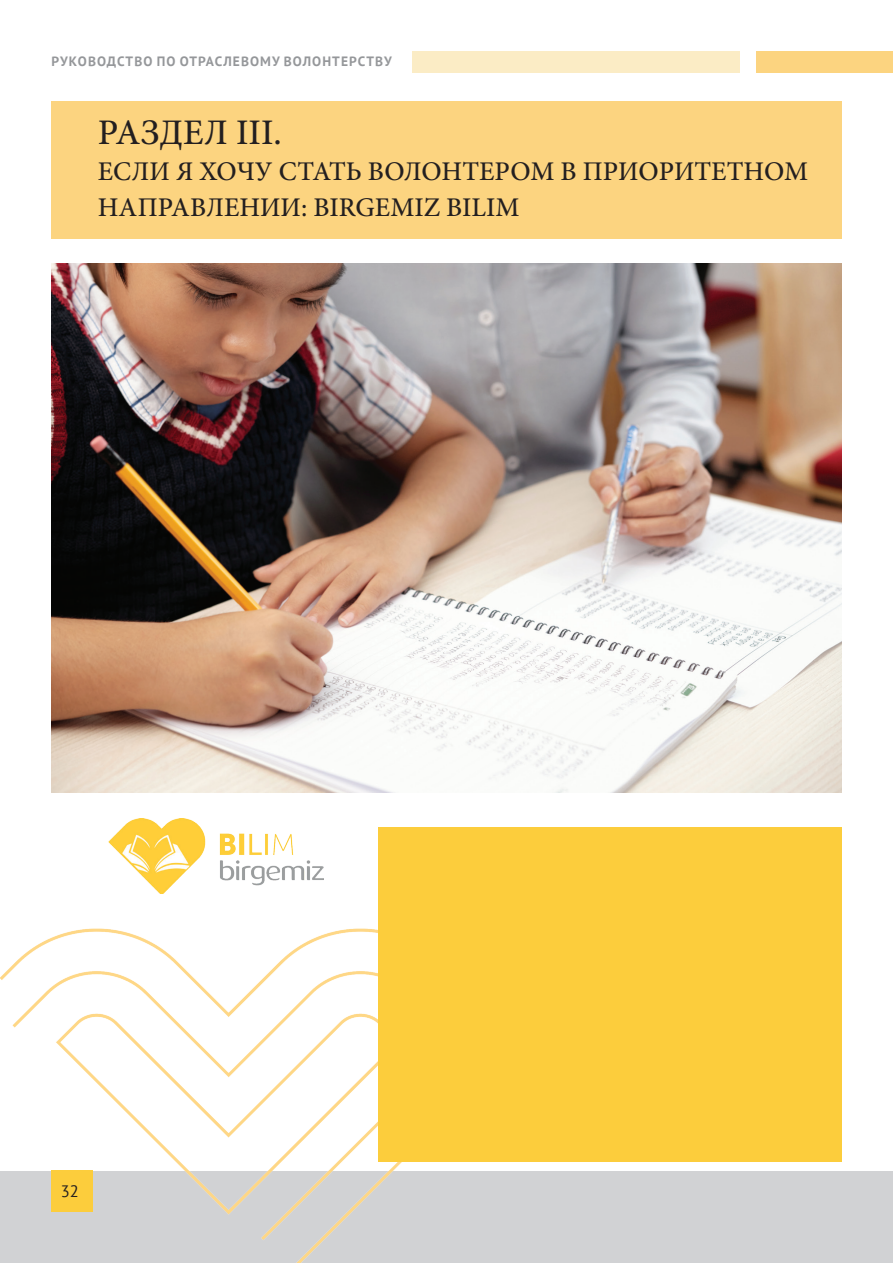
<style>
.page{position:relative;width:893px;height:1263px;background:#fff}
.page>*{position:absolute;margin:0;border:0;box-sizing:border-box;transform-origin:0 0}
.t1{font:500 36px "Minion Pro";color:#231f20}
.t2{font:500 27px "Minion Pro";color:#231f20}
.t3{font:16.5px "PT Sans";color:#231f20}
.t4{font:700 13.5px "PT Sans";letter-spacing:.08em;color:#95979a}
</style>
<div class="page">
<div style="left:1px;top:1171px;width:892px;height:91px;background:#d1d2d4"></div>
<img style="left:0;top:928px;width:402px;height:334px">
<div style="left:413px;top:51px;width:327px;height:21px;background:#fbecc5"></div>
<div style="left:756px;top:51px;width:137px;height:21px;background:#fcd480"></div>
<div style="left:51px;top:101px;width:791px;height:138px;background:#fcd480"></div>
<div style="left:378px;top:827px;width:464px;height:335px;background:#fccd3c"></div>
<img style="left:51px;top:263px;width:791px;height:529px">
<img style="left:109px;top:819px;width:214px;height:74px">
<p class="t4" style="left:52px;top:53px;width:342px">РУКОВОДСТВО ПО ОТРАСЛЕВОМУ ВОЛОНТЕРСТВУ</p>
<p class="t1" style="left:98px;top:108px;width:186px">РАЗДЕЛ III.</p>
<p class="t2" style="left:98px;top:153px;width:712px">ЕСЛИ Я ХОЧУ СТАТЬ ВОЛОНТЕРОМ В ПРИОРИТЕТНОМ</p>
<p class="t2" style="left:98px;top:189px;width:423px">НАПРАВЛЕНИИ: BIRGEMIZ BILIM</p>
<p class="t3" style="left:61px;top:1180px;width:19px">32</p>
</div>
